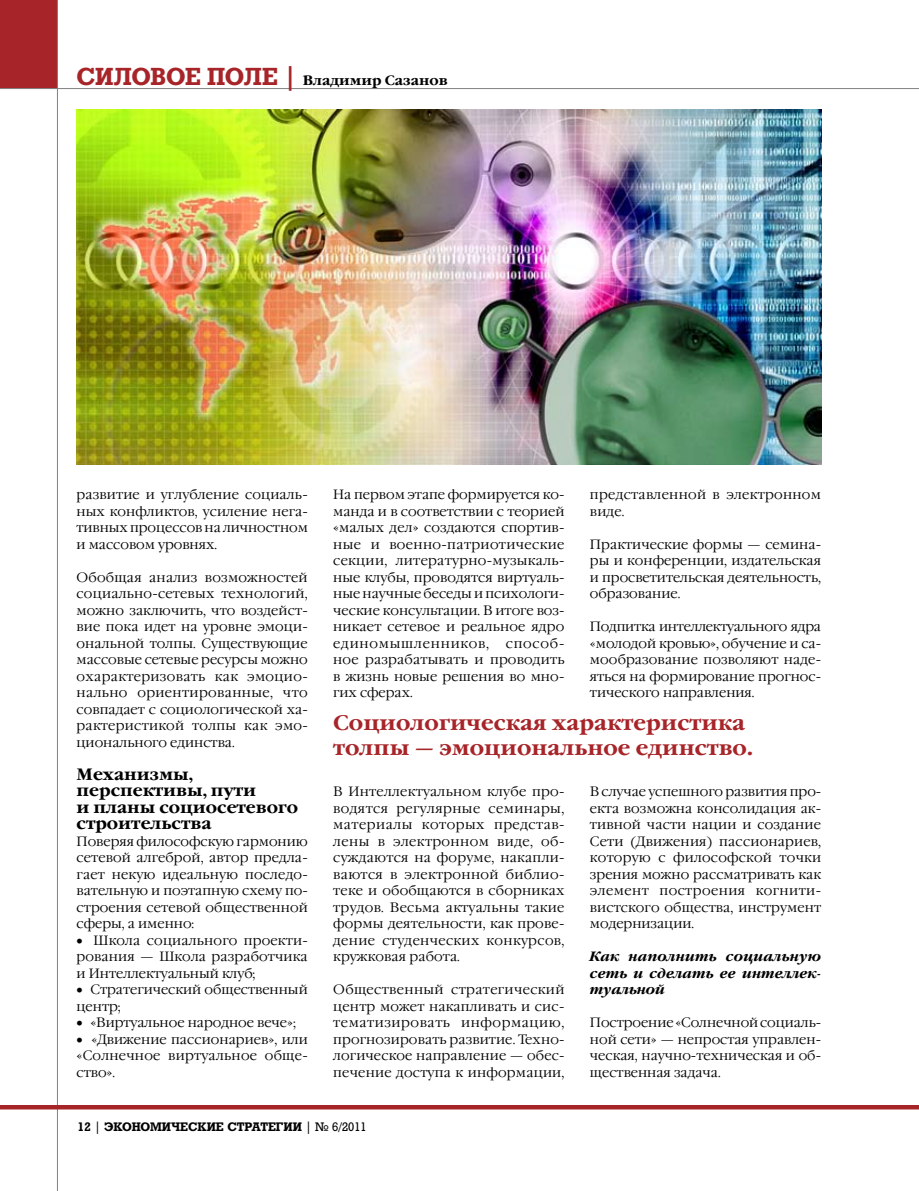
<style>
.page{position:relative;width:919px;height:1191px;background:#fff}
.page>*{position:absolute;margin:0;border:0;box-sizing:border-box;transform-origin:0 0}
.t1{font:700 21px/25.5px "Garamond C";color:#a72428}
.t2{font:700 16.5px/16.5px "Garamond C";color:#000}
.t3{font:300 13.5px/16.5px "Garamond C";letter-spacing:.005em;color:#000;text-align:justify}
.t4{font:italic 700 13.5px/16.5px "Garamond C";letter-spacing:.015em;color:#000;text-align:justify}
.t5{font:300 13.5px/16.5px "Garamond C";letter-spacing:.025em;color:#000}
.t6{font:700 13.5px "Garamond C";color:#000}
.t7{font:13.5px "Symbol";color:#000}
.t8{font:700 12px "Rodeo";color:#000}
.s1{font-family:"Rodeo";font-size:24px;color:#a72428}
.s2{font-weight:400}
</style>
<div class="page">
<div style="left:0;top:0;width:58px;height:89px;background:#a72428"></div>
<hr style="left:57px;top:0;width:1px;height:1191px;background:#808284">
<hr style="left:0;top:88px;width:918px;height:1px;background:#808284">
<hr style="left:0;top:1105px;width:918px;height:4px;background:#a72428">
<img style="left:77px;top:109px;width:744px;height:355px">
<p class="t6" style="left:77px;top:73px;width:372px"><span class="s1">СИЛОВОЕ ПОЛЕ |</span> Владимир Сазанов</p>
<p class="t3" style="left:77px;top:487px;width:233px">развитие и углубление социаль&shy;ных конфликтов, усиление нега&shy;тивных процессов на личностном и массовом уровнях.</p>
<p class="t3" style="left:77px;top:569px;width:233px">Обобщая анализ возможностей социально-сетевых технологий, можно заключить, что воздейст&shy;вие пока идет на уровне эмоци&shy;ональной толпы. Существующие массовые сетевые ресурсы можно охарактеризовать как эмоцио&shy;нально ориентированные, что совпадает с социологической ха&shy;рактеристикой толпы как эмо&shy;ционального единства.</p>
<p class="t2" style="left:77px;top:766px;width:223px">Механизмы, перспективы, пути<br>и планы социосетевого строительства</p>
<p class="t3" style="left:77px;top:833px;width:233px">Поверяя философскую гармонию сетевой алгеброй, автор предла&shy;гает некую идеальную последо&shy;вательную и поэтапную схему по&shy;строения сетевой общественной сферы, а именно:</p>
<p class="t3" style="left:77px;top:932px;width:233px;text-indent:17px">Школа социального проекти&shy;рования — Школа разработчика и Интеллектуальный клуб;</p>
<p class="t3" style="left:77px;top:982px;width:233px;text-indent:14px">Стратегический общественный центр;</p>
<p class="t3" style="left:90px;top:1015px;width:207px">«Виртуальное народное вече»;</p>
<p class="t3" style="left:91px;top:1031px;width:218px">«Движение пассионариев», или</p>
<p class="t3" style="left:77px;top:1048px;width:233px">«Солнечное виртуальное обще-</p>
<p class="t3" style="left:77px;top:1064px;width:40px">ство».</p>
<p class="t7" style="left:77px;top:931px;width:8px">•</p>
<p class="t7" style="left:77px;top:980px;width:8px">•</p>
<p class="t3" style="left:333px;top:487px;width:233px">На первом этапе формируется ко&shy;манда и в соответствии с теорией «малых дел» создаются спортив&shy;ные и военно-патриотические секции, литературно-музыкаль&shy;ные клубы, проводятся виртуаль&shy;ные научные беседы и психологи&shy;ческие консультации. В итоге воз&shy;никает сетевое и реальное ядро единомышленников, способ&shy;ное разрабатывать и проводить в жизнь новые решения во мно&shy;гих сферах.</p>
<p class="t5" style="left:590px;top:487px;width:232px">представленной в электронном виде.</p>
<p class="t3" style="left:590px;top:536px;width:233px">Практические формы — семина&shy;ры и конференции, издательская и просветительская деятельность, образование.</p>
<p class="t3" style="left:590px;top:619px;width:233px">Подпитка интеллектуального ядра «молодой кровью», обучение и са&shy;мообразование позволяют наде&shy;яться на формирование прогнос&shy;тического направления.</p>
<h1 class="t1" style="left:333px;top:710px;width:421px">Социологическая характеристика толпы — эмоциональное единство.</h1>
<p class="t3" style="left:333px;top:784px;width:233px">В Интеллектуальном клубе про&shy;водятся регулярные семинары, материалы которых представ&shy;лены в электронном виде, об&shy;суждаются на форуме, накапли&shy;ваются в электронной библио&shy;теке и обобщаются в сборниках трудов. Весьма актуальны такие формы деятельности, как прове&shy;дение студенче-ских конкурсов, кружковая работа.</p>
<p class="t3" style="left:333px;top:982px;width:233px">Общественный стратегический центр может накапливать и сис&shy;тематизировать информацию, прогнозировать развитие. Техно&shy;логическое направление — обес&shy;печение доступа к информации,</p>
<p class="t3" style="left:590px;top:784px;width:233px">В случае успешного развития про&shy;екта возможна консолидация ак&shy;тивной части нации и создание Сети (Движения) пассионариев, которую с философской точки зрения можно рассматривать как элемент построения когнити&shy;вистского общества, инструмент модернизации.</p>
<p class="t4" style="left:590px;top:949px;width:233px">Как наполнить социальную сеть и сделать ее интеллек&shy;туальной</p>
<p class="t3" style="left:590px;top:1015px;width:233px">Построение «Солнечной социаль&shy;ной сети» — непростая управлен&shy;ческая, научно-техническая и об&shy;щественная задача.</p>
<p class="t8" style="left:78px;top:1119px;width:290px">12 <span class="s2">|</span> ЭКОНОМИЧЕСКИЕ СТРАТЕГИИ <span class="s2">| № 6/2011</span></p>
</div>
